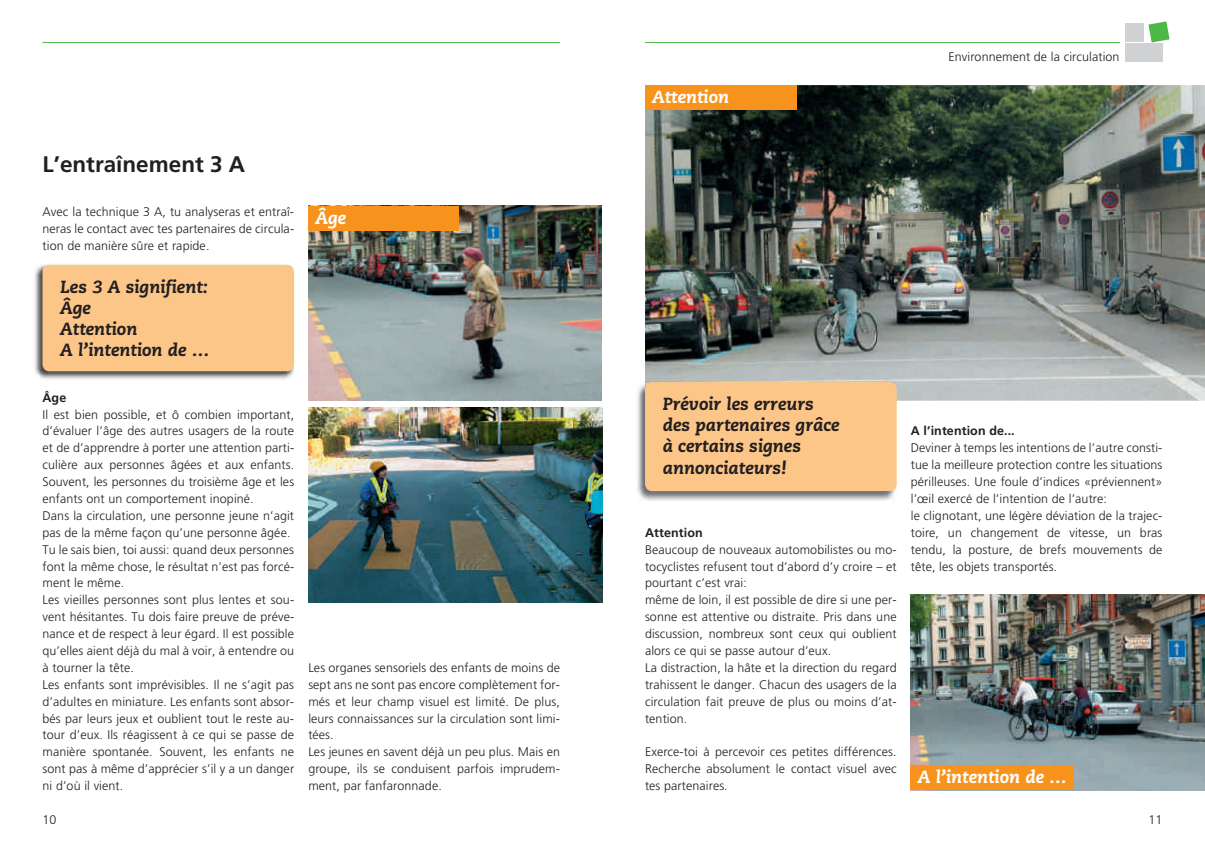
<style>
.page{position:relative;width:1205px;height:851px;background:#fff}
.page>*{position:absolute;margin:0;border:0;box-sizing:border-box;transform-origin:0 0}
.t1{font:700 22.5px "Frutiger";color:#231f20}
.t2{font:italic 800 17.5px/21.2px "Caecilia";color:#231f20}
.t3{font:italic 800 17.5px "Caecilia";color:#fff}
.t4{font:300 12.5px/16.9px "Frutiger";letter-spacing:.01em;color:#231f20}
.t5{font:700 12.5px "Frutiger";letter-spacing:.01em;color:#231f20}
</style>
<div class="page">
<hr style="left:43px;top:42px;width:517px;height:1px;background:#4cb848">
<img style="left:308px;top:206px;width:294px;height:194px">
<img style="left:308px;top:407px;width:294px;height:195px">
<img style="left:34px;top:264px;width:260px;height:116px">
<div style="left:43px;top:265px;width:251px;height:106px;background:#fdc689;border-radius:7px"></div>
<div style="left:308px;top:206px;width:151px;height:24px;background:#f7931d"></div>
<hr style="left:645px;top:42px;width:475px;height:1px;background:#4cb848">
<div style="left:1125px;top:43px;width:18px;height:18px;background:#d1d2d4"></div>
<div style="left:1144px;top:43px;width:18px;height:18px;background:#d1d2d4"></div>
<svg style="left:1148px;top:21px;width:21px;height:21px"></svg>
<div style="left:1125px;top:24px;width:18px;height:18px;background:#d1d2d4"></div>
<img style="left:602px;top:407px;width:1px;height:195px">
<img style="left:911px;top:595px;width:294px;height:194px">
<img style="left:645px;top:85px;width:560px;height:315px">
<div style="left:645px;top:85px;width:151px;height:25px;background:#f7931d"></div>
<div style="left:911px;top:765px;width:163px;height:24px;background:#f7931d"></div>
<img style="left:637px;top:384px;width:259px;height:117px">
<img style="left:645px;top:380px;width:251px;height:6px">
<div style="left:645px;top:382px;width:251px;height:109px;background:#fdc689;border-radius:7px"></div>
<h1 class="t1" style="left:43px;top:151px;width:204px">L’entraînement 3 A</h1>
<p class="t4" style="left:43px;top:203px;width:253px;text-align:justify">Avec la technique 3 A, tu analyseras et entraî&shy;neras le contact avec tes partenaires de circula&shy;tion de manière sûre et rapide.</p>
<h2 class="t2" style="left:60px;top:276px;width:151px">Les 3 A signifient:<br>Âge<br>Attention<br>A l’intention de …</h2>
<p class="t5" style="left:43px;top:390px;width:25px">Âge</p>
<p class="t4" style="left:43px;top:406px;width:253px">Il est bien possible, et ô combien important, d’évaluer l’âge des autres usagers de la route et de d’apprendre à porter une attention parti&shy;culière aux personnes âgées et aux enfants.<br>Souvent, les personnes du troisième âge et les enfants ont un comportement inopiné.<br>Dans la circulation, une personne jeune n’agit pas de la même façon qu’une personne âgée.<br>Tu le sais bien, toi aussi: quand deux personnes font la même chose, le résultat n’est pas forcé&shy;ment le même.<br>Les vieilles personnes sont plus lentes et sou&shy;vent hésitantes. Tu dois faire preuve de préve&shy;nance et de respect à leur égard. Il est possible qu’elles aient déjà du mal à voir, à entendre ou à tourner la tête.<br>Les enfants sont imprévisibles. Il ne s’agit pas d’adultes en miniature. Les enfants sont absor&shy;bés par leurs jeux et oublient tout le reste au&shy;tour d’eux. Ils réagissent à ce qui se passe de manière spontanée. Souvent, les enfants ne sont pas à même d’apprécier s’il y a un danger ni d’où il vient.</p>
<p class="t4" style="left:43px;top:811px;width:16px">10</p>
<h2 class="t3" style="left:315px;top:207px;width:32px">Âge</h2>
<p class="t4" style="left:308px;top:659px;width:253px">Les organes sensoriels des enfants de moins de sept ans ne sont pas encore complètement for&shy;més et leur champ visuel est limité. De plus, leurs connaissances sur la circulation sont limi&shy;tées.<br>Les jeunes en savent déjà un peu plus. Mais en groupe, ils se conduisent parfois imprudem&shy;ment, par fanfaronnade.</p>
<h2 class="t3" style="left:652px;top:87px;width:79px">Attention</h2>
<p class="t4" style="left:948px;top:49px;width:173px">Environnement de la circulation</p>
<h2 class="t2" style="left:663px;top:393px;width:178px">Prévoir les erreurs des partenaires grâce à certains signes annonciateurs!</h2>
<p class="t5" style="left:645px;top:525px;width:59px">Attention</p>
<p class="t4" style="left:645px;top:541px;width:253px">Beaucoup de nouveaux automobilistes ou mo&shy;tocyclistes refusent tout d’abord d’y croire – et pourtant c’est vrai:<br>même de loin, il est possible de dire si une per&shy;sonne est attentive ou distraite. Pris dans une discussion, nombreux sont ceux qui oublient alors ce qui se passe autour d’eux.<br>La distraction, la hâte et la direction du regard trahissent le danger. Chacun des usagers de la circulation fait preuve de plus ou moins d’at&shy;tention.</p>
<p class="t4" style="left:645px;top:743px;width:253px;text-align:justify">Exerce-toi à percevoir ces petites différences.<br>Recherche absolument le contact visuel avec tes partenaires.</p>
<p class="t5" style="left:911px;top:423px;width:105px">A l’intention de...</p>
<p class="t4" style="left:911px;top:439px;width:253px">Deviner à temps les intentions de l’autre consti&shy;tue la meilleure protection contre les situations périlleuses. Une foule d’indices «préviennent» l’œil exercé de l’intention de l’autre:<br>le clignotant, une légère déviation de la trajec&shy;toire, un changement de vitesse, un bras tendu, la posture, de brefs mouvements de tête, les objets transportés.</p>
<h2 class="t3" style="left:918px;top:766px;width:150px">A l’intention de …</h2>
<p class="t4" style="left:1148px;top:811px;width:16px">11</p>
</div>
